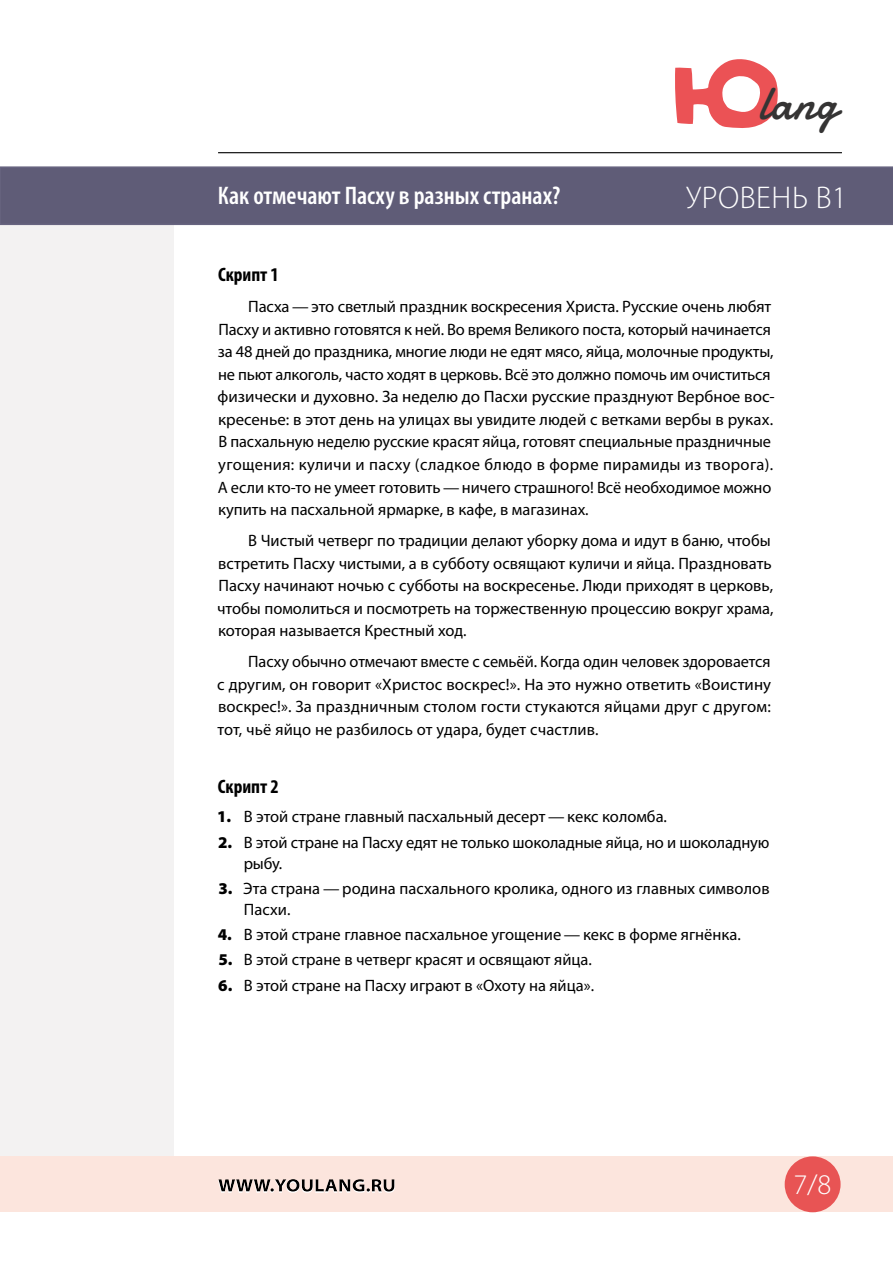
<style>
.page{position:relative;width:893px;height:1263px;background:#fff}
.page>*{position:absolute;margin:0;border:0;box-sizing:border-box;transform-origin:0 0}
.t1{font:48.45px "Damion";color:#353434}
.t2{font:300 31.5px "Myriad Pro";letter-spacing:.02em;color:#fff}
.t3{font:300 28.5px "Myriad Pro";color:#fff}
.t4{font:600 condensed 25.5px "Myriad Pro";color:#fff}
.t5{font:700 condensed 19.5px "Myriad Pro";color:#000}
.t6{font:16.5px/22.5px "Myriad Pro";color:#000}
.s1{font-weight:900}
</style>
<div class="page">
<div style="left:0;top:213px;width:173px;height:956px;background:#f3f2f2"></div>
<div style="left:0;top:166px;width:893px;height:59px;background:#5f5c77"></div>
<div style="left:0;top:1156px;width:893px;height:56px;background:#fce5dd"></div>
<div style="left:206px;top:1168px;width:245px;height:34px;background:#000;opacity:.57"></div>
<div style="left:785px;top:1156px;width:56px;height:56px;background:#e85454;border-radius:50%"></div>
<hr style="left:218px;top:152px;width:624px;height:1px;background:#000">
<svg style="left:675px;top:59px;width:103px;height:69px"></svg>
<h1 class="t1" style="left:759px;top:70px;width:80px">lang</h1>
<p class="t4" style="left:218px;top:182px;width:344px">Как отмечают Пасху в разных странах?</p>
<p class="t2" style="left:686px;top:180px;width:163px">УРОВЕНЬ B1</p>
<p class="t5" style="left:218px;top:264px;width:62px">Скрипт 1</p>
<p class="t6" style="left:218px;top:296px;width:559px;text-indent:31px">Пасха — это светлый праздник воскресения Христа. Русские очень любят Пасху и активно готовятся к ней. Во время Великого поста, который начинается за 48 дней до праздника, многие люди не едят мясо, яйца, молочные продукты, не пьют алкоголь, часто ходят в церковь. Всё это должно помочь им очиститься физически и духовно. За неделю до Пасхи русские празднуют Вербное вос&shy;кресенье: в этот день на улицах вы увидите людей с ветками вербы в руках.<br>В пасхальную неделю русские красят яйца, готовят специальные праздничные угощения: куличи и пасху (сладкое блюдо в форме пирамиды из творога).<br>А если кто-то не умеет готовить—ничего страшного! Всё необходимое можно купить на пасхальной ярмарке, в кафе, в магазинах.</p>
<p class="t6" style="left:217px;top:529px;width:558px;text-indent:31px">В Чистый четверг по традиции делают уборку дома и идут в баню, чтобы встретить Пасху чистыми, а в субботу освящают куличи и яйца. Праздновать Пасху начинают ночью с субботы на воскресенье. Люди приходят в церковь, чтобы помолиться и посмотреть на торжественную процессию вокруг храма, которая называется Крестный ход.</p>
<p class="t6" style="left:217px;top:650px;width:555px;text-align:justify;text-indent:31px">Пасху обычно отмечают вместе с семьёй. Когда один человек здоровается с другим, он говорит «Христос воскрес!». На это нужно ответить «Воистину воскрес!». За праздничным столом гости стукаются яйцами друг с другом: тот, чьё яйцо не разбилось от удара, будет счастлив.</p>
<p class="t5" style="left:218px;top:775px;width:62px">Скрипт 2</p>
<p class="t6" style="left:217px;top:806px;width:452px"><span class="s1">1.</span> В этой стране главный пасхальный десерт — кекс коломба.</p>
<p class="t6" style="left:244px;top:832px;width:527px;line-height:21px;text-indent:-26px"><span class="s1">2.</span> В этой стране на Пасху едят не только шоколадные яйца, но и шоколадную рыбу.</p>
<p class="t6" style="left:244px;top:878px;width:527px;line-height:21px;text-indent:-25px"><span class="s1">3.</span> Эта страна — родина пасхального кролика, одного из главных символов<br>Пасхи.</p>
<p class="t6" style="left:218px;top:924px;width:525px"><span class="s1">4.</span> В этой стране главное пасхальное угощение — кекс в форме ягнёнка.</p>
<p class="t6" style="left:218px;top:949px;width:375px"><span class="s1">5.</span> В этой стране в четверг красят и освящают яйца.</p>
<p class="t6" style="left:218px;top:974px;width:377px"><span class="s1">6.</span> В этой стране на Пасху играют в «Охоту на яйца».</p>
<p class="t3" style="left:793px;top:1169px;width:39px">7/8</p>
</div>
